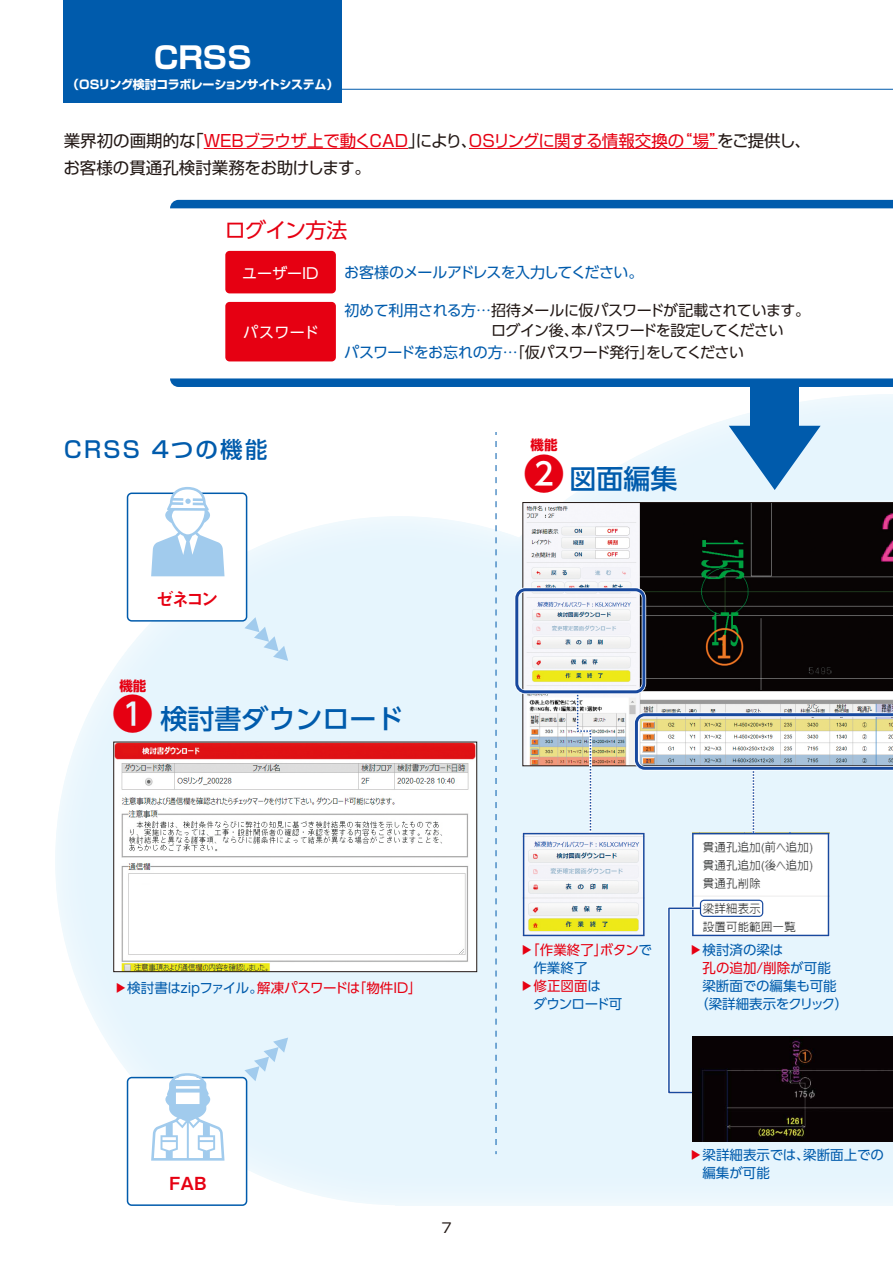
<style>
.page{position:relative;width:893px;height:1263px;background:#fff}
.page>*{position:absolute;margin:0;border:0;box-sizing:border-box;transform-origin:0 0}
.t1{font:500 40.5px "UD Shin Go Pro";color:#e60012}
.t2{font:700 30px "Shin Go Pro";color:#fff}
.t3{font:500 27px "UD Shin Go Pro";color:#005bac}
.t4{font:500 22.5px "Shin Go Pro";letter-spacing:.1em;color:#005bac}
.t5{font:21px "UD Shin Go Pro";letter-spacing:-.035em;color:#e60012}
.t6{font:18px "Midashi Go Pro MB31";letter-spacing:-.12em;color:#e60012}
.t7{font:16.5px/27px "Shin Go Pro";letter-spacing:-.01em;color:#221815}
.t8{font:15px/19.5px "UD Shin Go Pro";letter-spacing:-.035em;color:#221815}
.t9{font:15px "UD Shin Go Pro";letter-spacing:-.055em;color:#005bac}
.t10{font:15px "UD Shin Go Pro";color:#fff}
.t11{font:13.5px/18px "UD Shin Go Pro";color:#005bac}
.t12{font:13.5px "UD Shin Go Pro";color:#e60012}
.t13{font:13.5px "UD Shin Go Pro";letter-spacing:-.025em;color:#005bac}
.t14{font:700 13.5px "UD Shin Go Pro";color:#e60012}
.t15{font:13.5px "Shin Go Pro";color:#221815}
.t16{font:700 12px "Shin Go Pro";letter-spacing:-.03em;color:#fff}
.s1{color:#e60012}
.s2{color:#005bac}
.s3{font-family:"Koz Go Pr 6 N";color:#005bac}
.s4{font-size:10.8px}
.s5{font-size:10.8px;color:#e60012}
</style>
<div class="page">
<hr style="left:204px;top:89px;width:689px;height:1px;background:#005bac">
<div style="left:64px;top:0;width:278px;height:103px;background:#005bac"></div>
<svg style="left:495px;top:394px;width:398px;height:145px"></svg>
<div style="left:395px;top:801px;width:498px;height:404px;background:#e6f5fd"></div>
<div style="left:55px;top:516px;width:689px;height:689px;background:#e6f5fd;border-radius:50%"></div>
<hr style="left:204px;top:148px;width:204px;height:1px;background:#e60012">
<hr style="left:469px;top:148px;width:248px;height:1px;background:#e60012">
<div style="left:128px;top:493px;width:119px;height:128px;background:#fff;border-radius:4px"></div>
<div style="left:127px;top:492px;width:120px;height:130px;border:2px solid #005bac;border-radius:4px"></div>
<svg style="left:244px;top:617px;width:44px;height:44px"></svg>
<svg style="left:151px;top:487px;width:73px;height:89px"></svg>
<div style="left:128px;top:1077px;width:119px;height:128px;background:#fff;border-radius:4px"></div>
<div style="left:127px;top:1077px;width:120px;height:129px;border:2px solid #005bac;border-radius:4px"></div>
<svg style="left:151px;top:1073px;width:73px;height:87px"></svg>
<svg style="left:244px;top:1037px;width:44px;height:44px"></svg>
<svg style="left:496px;top:441px;width:1px;height:713px"></svg>
<div style="left:170px;top:200px;width:723px;height:187px;background:#005bac"></div>
<div style="left:750px;top:384px;width:49px;height:54px;background:#005bac"></div>
<svg style="left:729px;top:426px;width:92px;height:64px;background:#73a8d4"></svg>
<svg style="left:170px;top:208px;width:723px;height:170px"></svg>
<div style="left:225px;top:251px;width:111px;height:42px;background:#e60012;border-radius:4px"></div>
<div style="left:225px;top:302px;width:111px;height:59px;background:#e60012;border-radius:4px"></div>
<svg style="left:523px;top:502px;width:370px;height:187px"></svg>
<div style="left:515px;top:587px;width:131px;height:107px;border:4px solid #fff;border-radius:9px"></div>
<div style="left:515px;top:588px;width:130px;height:105px;border:3px solid #18499e;border-radius:9px"></div>
<img style="left:116px;top:744px;width:359px;height:226px">
<div style="left:114px;top:742px;width:363px;height:230px;border:1px solid #221815"></div>
<img style="left:692px;top:1095px;width:201px;height:46px">
<svg style="left:523px;top:689px;width:370px;height:406px"></svg>
<h2 class="t2" style="left:154px;top:34px;width:99px">CRSS</h2>
<p class="t16" style="left:67px;top:75px;width:273px">（OSリング検討コラボレーションサイトシステム）</p>
<p class="t7" style="left:64px;top:125px;width:749px">業界初の画期的な「<span class="s1">WEBブラウザ上で動くCAD</span>」により、<span class="s1">OSリングに関する情報交換の“場”</span>をご提供し、お客様の貫通孔検討業務をお助けします。</p>
<h3 class="t5" style="left:225px;top:213px;width:124px">ログイン方法</h3>
<p class="t10" style="left:242px;top:261px;width:78px">ユーザーID</p>
<p class="t10" style="left:243px;top:320px;width:77px">パスワード</p>
<p class="t9" style="left:344px;top:260px;width:301px">お客様のメールアドレスを入力してください。</p>
<p class="t8" style="left:491px;top:300px;width:321px;text-indent:-147px"><span class="s2">初めて利用される方</span><span class="s3">…</span>招待メールに仮パスワードが記載されています。ログイン後、本パスワードを設定してください</p>
<p class="t8" style="left:344px;top:342px;width:401px"><span class="s2">パスワードをお忘れの方</span><span class="s3">…</span>「仮パスワード発行」をしてください</p>
<h3 class="t4" style="left:64px;top:431px;width:205px">CRSS ４つの機能</h3>
<p class="t14" style="left:531px;top:434px;width:28px">機能</p>
<h1 class="t1" style="left:524px;top:440px;width:42px">❷</h1>
<h3 class="t3" style="left:570px;top:456px;width:109px">図面編集</h3>
<p class="t6" style="left:156px;top:585px;width:64px">ゼネコン</p>
<p class="t14" style="left:119px;top:675px;width:28px">機能</p>
<h1 class="t1" style="left:113px;top:681px;width:42px">❶</h1>
<h3 class="t3" style="left:160px;top:697px;width:245px">検討書ダウンロード</h3>
<p class="t12" style="left:114px;top:977px;width:309px"><span class="s4">▶</span><span class="s2">検討書はzipファイル。</span>解凍パスワードは「物件ID」</p>
<p class="t6" style="left:169px;top:1169px;width:39px">FAB</p>
<p class="t15" style="left:441px;top:1216px;width:12px">7</p>
<p class="t11" style="left:520px;top:941px;width:133px"><span class="s5">▶</span><span class="s1">「作業終了」ボタン</span>で　作業終了<br><span class="s5">▶</span><span class="s1">修正図面</span>は<br>　ダウンロード可</p>
<p class="t11" style="left:689px;top:941px;width:96px"><span class="s5">▶</span>検討済の梁は</p>
<p class="t12" style="left:702px;top:957px;width:130px">孔の追加/削除<span class="s2">が可能</span></p>
<p class="t11" style="left:689px;top:977px;width:149px">　梁断面での編集も可能</p>
<p class="t13" style="left:689px;top:993px;width:161px">　（梁詳細表示をクリック）</p>
<p class="t11" style="left:702px;top:1146px;width:183px;text-indent:-13px"><span class="s5">▶</span>梁詳細表示では、梁断面上での編集が可能</p>
</div>
